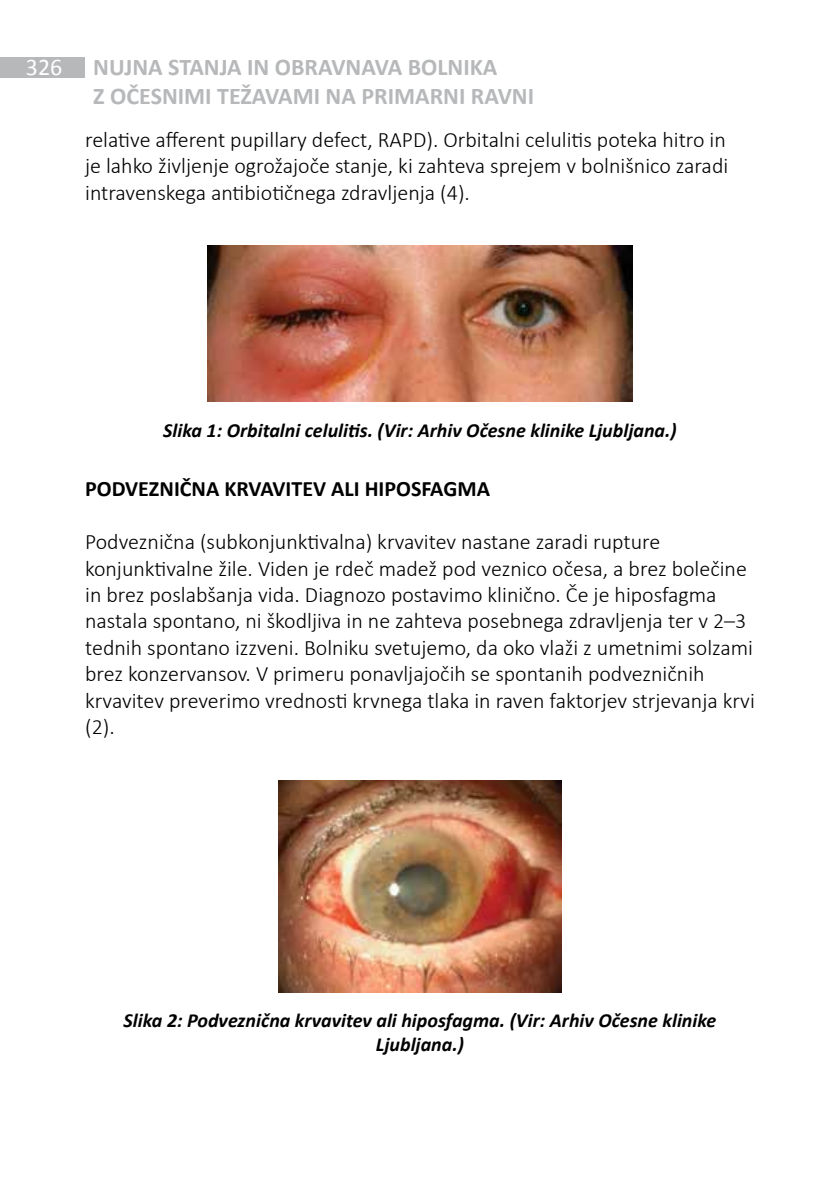
<style>
.page{position:relative;width:840px;height:1191px;background:#fff}
.page>*{position:absolute;margin:0;border:0;box-sizing:border-box;transform-origin:0 0}
.t1{font:700 24px/28.8px "Calibri";color:#b6b8ba}
.t2{font:24px "Calibri";color:#fff}
.t3{font:300 22px/26.4px "Calibri";color:#000;text-align:justify}
.t4{font:700 22px "Calibri";color:#000}
.t5{font:italic 700 20px/24px "Calibri";color:#000;text-align:center}
</style>
<div class="page">
<div style="left:0;top:57px;width:85px;height:21px;background:#b6b8ba"></div>
<img style="left:207px;top:246px;width:425px;height:156px">
<img style="left:278px;top:780px;width:283px;height:212px">
<p class="t2" style="left:26px;top:52px;width:38px">326</p>
<p class="t1" style="left:93px;top:52px;width:442px">NUJNA STANJA IN OBRAVNAVA BOLNIKA<br>Z OČESNIMI TEŽAVAMI NA PRIMARNI RAVNI</p>
<p class="t3" style="left:85px;top:126px;width:644px">relative afferent pupillary defect, RAPD). Orbitalni celulitis poteka hitro in je lahko življenje ogrožajoče stanje, ki zahteva sprejem v bolnišnico zaradi intravenskega antibiotičnega zdravljenja (4).</p>
<p class="t5" style="left:163px;top:418px;width:514px">Slika 1: Orbitalni celulitis. (Vir: Arhiv Očesne klinike Ljubljana.)</p>
<p class="t4" style="left:85px;top:475px;width:406px">PODVEZNIČNA KRVAVITEV ALI HIPOSFAGMA</p>
<p class="t3" style="left:85px;top:528px;width:670px;text-align:left">Podveznična (subkonjunktivalna) krvavitev nastane zaradi rupture konjunktivalne žile. Viden je rdeč madež pod veznico očesa, a brez bolečine in brez poslabšanja vida. Diagnozo postavimo klinično. Če je hiposfagma nastala spontano, ni škodljiva in ne zahteva posebnega zdravljenja ter v 2–3 tednih spontano izzveni. Bolniku svetujemo, da oko vlaži z umetnimi solzami brez konzervansov. V primeru ponavljajočih se spontanih podvezničnih krvavitev preverimo vrednosti krvnega tlaka in raven faktorjev strjevanja krvi (2).</p>
<p class="t5" style="left:124px;top:1008px;width:593px">Slika 2: Podveznična krvavitev ali hiposfagma. (Vir: Arhiv Očesne klinike<br>Ljubljana.)</p>
</div>
